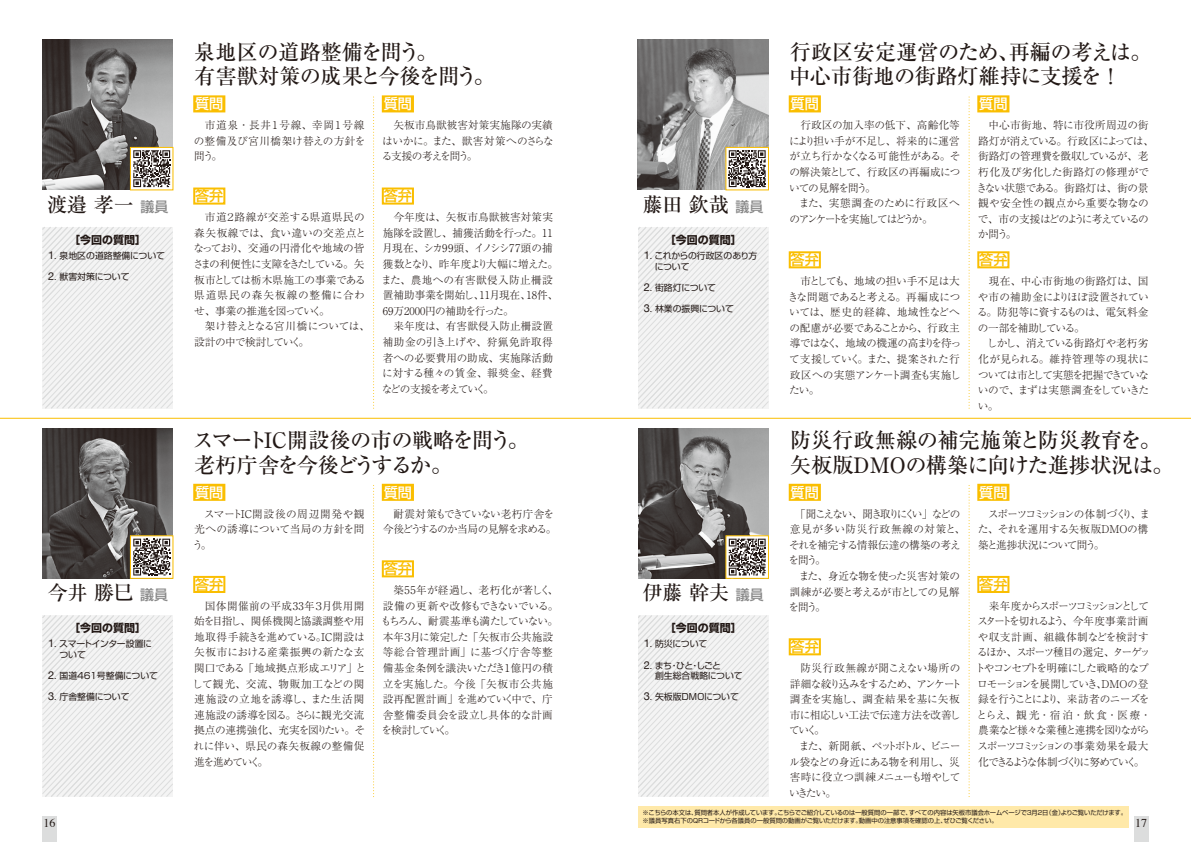
<style>
.page{position:relative;width:1191px;height:842px;background:#fff}
.page>*{position:absolute;margin:0;border:0;box-sizing:border-box;transform-origin:0 0}
.t1{font:500 21.3px/24.8px "Ryumin Pro";color:#221815}
.t2{font:500 21.3px/24.8px "Ryumin Pro";letter-spacing:-.095em;color:#221815}
.t3{font:500 21.3px/24.8px "Ryumin Pro";letter-spacing:-.03em;color:#221815}
.t4{font:500 20px "Ryumin Pro";color:#221815}
.t5{font:500 14.2px "Shin Go Pro";color:#fabe00}
.t6{font:500 14.2px "Shin Go Pro";color:#fff}
.t7{font:12px "Times";color:#221815}
.t8{font:700 11px "Shin Go Pro";color:#221815}
.t9{font:300 10.6px/15.6px "Ryumin Pro";letter-spacing:-.025em;color:#221815}
.t10{font:300 10.6px/15.6px "Ryumin Pro";color:#221815}
.t11{font:300 10.6px/15.6px "Ryumin Pro";letter-spacing:-.105em;color:#221815}
.t12{font:300 10.6px/15.6px "Ryumin Pro";letter-spacing:-.055em;color:#221815}
.t13{font:300 10.6px/15.6px "Ryumin Pro";letter-spacing:-.06em;color:#221815}
.t14{font:300 10.6px/15.6px "Ryumin Pro";letter-spacing:-.095em;color:#221815}
.t15{font:300 10.6px/15.6px "Ryumin Pro";letter-spacing:-.08em;color:#221815}
.t16{font:8.9px/10.6px "Shin Go Pro";letter-spacing:-.01em;color:#221815}
.t17{font:8.9px/10.6px "Shin Go Pro";letter-spacing:-.03em;color:#221815}
.t18{font:8.9px "Shin Go Pro";letter-spacing:-.035em;color:#221815}
.t19{font:8.9px "Shin Go Pro";letter-spacing:-.055em;color:#221815}
.t20{font:6.3px/8.5px "Shin Go Pro";letter-spacing:-.015em;color:#221815}
.s1{font-family:"Shin Go Pro";font-size:14px;color:#898989}
.s2{font-family:"Helvetica Neue";font-size:11px}
.s3{font-family:"Helvetica Neue"}
</style>
<div class="page">
<img style="left:43px;top:40px;width:130px;height:150px">
<svg style="left:638px;top:227px;width:130px;height:181px"></svg>
<svg style="left:638px;top:615px;width:130px;height:182px"></svg>
<svg style="left:43px;top:227px;width:130px;height:181px"></svg>
<svg style="left:43px;top:615px;width:130px;height:182px"></svg>
<div style="left:1134px;top:816px;width:14px;height:26px;background:#dcdddd"></div>
<div style="left:43px;top:816px;width:14px;height:26px;background:#dcdddd"></div>
<hr style="left:0;top:418px;width:1191px;height:1px;background:#fabe00">
<div style="left:382px;top:560px;width:32px;height:17px;border:2px solid #fabe00"></div>
<div style="left:193px;top:484px;width:32px;height:17px;background:#fabe00;border:2px solid #fabe00"></div>
<div style="left:193px;top:576px;width:32px;height:17px;border:2px solid #fabe00"></div>
<div style="left:382px;top:484px;width:32px;height:17px;background:#fabe00;border:2px solid #fabe00"></div>
<svg style="left:373px;top:485px;width:1px;height:312px"></svg>
<div style="left:977px;top:576px;width:32px;height:17px;border:2px solid #fabe00"></div>
<div style="left:788px;top:484px;width:33px;height:17px;background:#fabe00;border:2px solid #fabe00"></div>
<div style="left:788px;top:638px;width:33px;height:17px;border:2px solid #fabe00"></div>
<div style="left:977px;top:484px;width:32px;height:17px;background:#fabe00;border:2px solid #fabe00"></div>
<svg style="left:968px;top:485px;width:1px;height:312px"></svg>
<div style="left:788px;top:251px;width:33px;height:17px;border:2px solid #fabe00"></div>
<div style="left:788px;top:95px;width:33px;height:17px;background:#fabe00;border:2px solid #fabe00"></div>
<div style="left:977px;top:251px;width:32px;height:17px;border:2px solid #fabe00"></div>
<div style="left:977px;top:95px;width:32px;height:17px;background:#fabe00;border:2px solid #fabe00"></div>
<svg style="left:968px;top:96px;width:1px;height:312px"></svg>
<div style="left:382px;top:188px;width:32px;height:17px;border:2px solid #fabe00"></div>
<div style="left:193px;top:95px;width:32px;height:17px;background:#fabe00;border:2px solid #fabe00"></div>
<div style="left:193px;top:188px;width:32px;height:17px;border:2px solid #fabe00"></div>
<div style="left:382px;top:95px;width:32px;height:17px;background:#fabe00;border:2px solid #fabe00"></div>
<svg style="left:373px;top:96px;width:1px;height:312px"></svg>
<img style="left:43px;top:428px;width:130px;height:150px">
<svg style="left:130px;top:147px;width:43px;height:43px"></svg>
<svg style="left:133px;top:150px;width:37px;height:37px"></svg>
<svg style="left:130px;top:536px;width:43px;height:42px"></svg>
<svg style="left:133px;top:539px;width:37px;height:36px"></svg>
<div style="left:638px;top:806px;width:490px;height:22px;background:#ffe9a9"></div>
<img style="left:638px;top:428px;width:130px;height:150px">
<svg style="left:726px;top:536px;width:42px;height:42px"></svg>
<svg style="left:729px;top:539px;width:36px;height:36px"></svg>
<img style="left:638px;top:40px;width:130px;height:150px">
<svg style="left:726px;top:147px;width:42px;height:43px"></svg>
<svg style="left:729px;top:150px;width:36px;height:37px"></svg>
<h1 class="t3" style="left:194px;top:38px;width:302px">泉地区の道路整備を問う。<br>有害獣対策の成果と今後を問う。</h1>
<h2 class="t4" style="left:47px;top:189px;width:123px">渡邉 孝一 <span class="s1">議員</span></h2>
<p class="t8" style="left:69px;top:231px;width:78px">［今回の質問］</p>
<p class="t16" style="left:48px;top:249px;width:118px"><span class="s2">1</span><span class="s3">.</span> 泉地区の道路整備について</p>
<p class="t16" style="left:48px;top:270px;width:83px"><span class="s2">2</span><span class="s3">.</span> 獣害対策について</p>
<h3 class="t6" style="left:195px;top:92px;width:30px">質問</h3>
<p class="t9" style="left:194px;top:117px;width:173px;text-align:justify">　市道泉・長井１号線、幸岡１号線の整備及び宮川橋架け替えの方針を問う。</p>
<h3 class="t5" style="left:195px;top:184px;width:30px">答弁</h3>
<h3 class="t6" style="left:384px;top:92px;width:30px">質問</h3>
<p class="t9" style="left:382px;top:117px;width:174px;text-align:justify">　矢板市鳥獣被害対策実施隊の実績はいかに。また、獣害対策へのさらなる支援の考えを問う。</p>
<h3 class="t5" style="left:384px;top:184px;width:30px">答弁</h3>
<p class="t9" style="left:193px;top:209px;width:178px">　市道２路線が交差する県道県民の森矢板線では、食い違いの交差点となっており、交通の円滑化や地域の皆さまの利便性に支障をきたしている。矢板市としては栃木県施工の事業である県道県民の森矢板線の整備に合わせ、事業の推進を図っていく。<br>　架け替えとなる宮川橋については、設計の中で検討していく。</p>
<p class="t10" style="left:381px;top:209px;width:178px">　今年度は、矢板市鳥獣被害対策実施隊を設置し、捕獲活動を行った。11月現在、シカ99頭、イノシシ77頭の捕獲数となり、昨年度より大幅に増えた。また、農地への有害獣侵入防止柵設置補助事業を開始し、11月現在、18件、<br>69万2000円の補助を行った。<br>　来年度は、有害獣侵入防止柵設置補助金の引き上げや、狩猟免許取得者への必要費用の助成、実施隊活動に対する種々の賃金、報奨金、経費などの支援を考えていく。</p>
<h1 class="t2" style="left:193px;top:426px;width:338px">スマートＩＣ開設後の市の戦略を問う。老朽庁舎を今後どうするか。</h1>
<h3 class="t6" style="left:195px;top:481px;width:30px">質問</h3>
<p class="t9" style="left:192px;top:505px;width:173px;text-align:justify">　スマートＩＣ開設後の周辺開発や観光への誘導について当局の方針を問う。</p>
<h3 class="t6" style="left:384px;top:481px;width:30px">質問</h3>
<p class="t15" style="left:383px;top:505px;width:175px">　耐震対策もできていない老朽庁舎を今後どうするのか当局の見解を求める。</p>
<h2 class="t4" style="left:643px;top:189px;width:122px">藤田 欽哉<span class="s1">議員</span></h2>
<p class="t8" style="left:665px;top:231px;width:78px">［今回の質問］</p>
<p class="t16" style="left:655px;top:249px;width:104px;text-indent:-11px"><span class="s2">1</span><span class="s3">.</span> これからの行政区のあり方について</p>
<p class="t16" style="left:643px;top:281px;width:74px"><span class="s2">2</span><span class="s3">.</span> 街路灯について</p>
<p class="t16" style="left:643px;top:302px;width:92px"><span class="s2">3</span><span class="s3">.</span> 林業の振興について</p>
<h3 class="t5" style="left:384px;top:557px;width:30px">答弁</h3>
<h3 class="t5" style="left:195px;top:573px;width:30px">答弁</h3>
<h2 class="t4" style="left:47px;top:577px;width:122px">今井 勝巳 <span class="s1">議員</span></h2>
<h2 class="t4" style="left:642px;top:577px;width:123px">伊藤 幹夫 <span class="s1">議員</span></h2>
<p class="t10" style="left:381px;top:581px;width:179px">　築55年が経過し、老朽化が著しく、設備の更新や改修もできないでいる。もちろん、耐震基準も満たしていない。本年３月に策定した「矢板市公共施設等総合管理計画」に基づく庁舎等整備基金条例を議決いただき１億円の積立を実施した。今後「矢板市公共施設再配置計画」を進めていく中で、庁舎整備委員会を設立し具体的な計画を検討していく。</p>
<p class="t10" style="left:192px;top:597px;width:175px">　国体開催前の平成33年３月供用開始を目指し、関係機関と協議調整や用地取得手続きを進めている。ＩＣ開設は矢板市における産業振興の新たな玄関口である「地域拠点形成エリア」として観光、交流、物販加工などの関連施設の立地を誘導し、また生活関連施設の誘導を図る。さらに観光交流拠点の連携強化、充実を図りたい。それに伴い、県民の森矢板線の整備促進を進めていく。</p>
<p class="t8" style="left:69px;top:619px;width:78px">［今回の質問］</p>
<p class="t17" style="left:59px;top:637px;width:94px;text-indent:-11px"><span class="s2">1</span><span class="s3">.</span> スマートインター設置について</p>
<p class="t18" style="left:48px;top:668px;width:111px"><span class="s2">2</span><span class="s3">.</span> 国道４６１号整備について</p>
<p class="t16" style="left:48px;top:691px;width:83px"><span class="s2">3</span><span class="s3">.</span> 庁舎整備について</p>
<p class="t8" style="left:665px;top:619px;width:78px">［今回の質問］</p>
<p class="t16" style="left:643px;top:637px;width:65px"><span class="s2">1</span><span class="s3">.</span> 防災について</p>
<p class="t16" style="left:655px;top:659px;width:89px;text-indent:-11px"><span class="s2">2</span><span class="s3">.</span> まち・ひと・しごと<br>創生総合戦略について</p>
<p class="t19" style="left:643px;top:690px;width:97px"><span class="s2">3</span><span class="s3">.</span> 矢板版ＤＭＯについて</p>
<h1 class="t1" style="left:789px;top:38px;width:364px">行政区安定運営のため、再編の考えは。中心市街地の街路灯維持に支援を！</h1>
<h3 class="t6" style="left:790px;top:92px;width:30px">質問</h3>
<p class="t9" style="left:789px;top:117px;width:173px">　行政区の加入率の低下、高齢化等により担い手が不足し、将来的に運営が立ち行かなくなる可能性がある。その解決策として、行政区の再編成についての見解を問う。<br>　また、実態調査のために行政区へのアンケートを実施してはどうか。</p>
<h3 class="t5" style="left:790px;top:248px;width:30px">答弁</h3>
<p class="t9" style="left:788px;top:272px;width:175px">　市としても、地域の担い手不足は大きな問題であると考える。再編成については、歴史的経緯、地域性などへの配慮が必要であることから、行政主導ではなく、地域の機運の高まりを待って支援していく。また、提案された行政区への実態アンケート調査も実施したい。</p>
<h3 class="t6" style="left:979px;top:92px;width:30px">質問</h3>
<p class="t9" style="left:976px;top:117px;width:179px">　中心市街地、特に市役所周辺の街路灯が消えている。行政区によっては、街路灯の管理費を徴収しているが、老朽化及び劣化した街路灯の修理ができない状態である。街路灯は、街の景観や安全性の観点から重要な物なので、市の支援はどのように考えているのか問う。</p>
<h3 class="t5" style="left:979px;top:248px;width:30px">答弁</h3>
<p class="t9" style="left:977px;top:272px;width:173px">　現在、中心市街地の街路灯は、国や市の補助金によりほぼ設置されている。防犯等に資するものは、電気料金の一部を補助している。<br>　しかし、消えている街路灯や老朽劣化が見られる。維持管理等の現状については市として実態を把握できていないので、まずは実態調査をしていきたい。</p>
<h1 class="t1" style="left:789px;top:426px;width:385px">防災行政無線の補完施策と防災教育を。矢板版ＤＭＯの構築に向けた進捗状況は。</h1>
<h3 class="t6" style="left:790px;top:481px;width:30px">質問</h3>
<p class="t13" style="left:788px;top:505px;width:178px">　「聞こえない、聞き取りにくい」などの意見が多い防災行政無線の対策と、それを補完する情報伝達の構築の考えを問う。<br>　また、身近な物を使った災害対策の訓練が必要と考えるが市としての見解を問う。</p>
<h3 class="t5" style="left:790px;top:635px;width:30px">答弁</h3>
<p class="t12" style="left:789px;top:659px;width:174px">　防災行政無線が聞こえない場所の詳細な絞り込みをするため、アンケート調査を実施し、調査結果を基に矢板市に相応しい工法で伝達方法を改善していく。<br>　また、新聞紙、ペットボトル、ビニール袋などの身近にある物を利用し、災害時に役立つ訓練メニューも増やしていきたい。</p>
<h3 class="t6" style="left:979px;top:481px;width:30px">質問</h3>
<p class="t14" style="left:977px;top:505px;width:174px">　スポーツコミッションの体制づくり、また、それを運用する矢板版ＤＭＯの構築と進捗状況について問う。</p>
<h3 class="t5" style="left:979px;top:573px;width:30px">答弁</h3>
<p class="t11" style="left:975px;top:597px;width:177px">　来年度からスポーツコミッションとしてスタートを切れるよう、今年度事業計画や収支計画、組織体制などを検討するほか、スポーツ種目の選定、ターゲットやコンセプトを明確にした戦略的なプロモーションを展開していき、ＤＭＯの登録を行うことにより、来訪者のニーズをとらえ、観光・宿泊・飲食・医療・農業など様々な業種と連携を図りながらスポーツコミッションの事業効果を最大化できるような体制づくりに努めていく。</p>
<p class="t20" style="left:642px;top:807px;width:486px">※こちらの本文は、質問者本人が作成しています。こちらでご紹介しているのは一般質問の一部で、すべての内容は矢板市議会ホームページで３月２日（金）よりご覧いただけます。※議員写真右下のＱＲコードから各議員の一般質問の動画がご覧いただけます。動画中の注意事項を確認の上、ぜひご覧ください。</p>
<p class="t7" style="left:44px;top:811px;width:13px">16</p>
<p class="t7" style="left:1135px;top:811px;width:13px">17</p>
</div>
